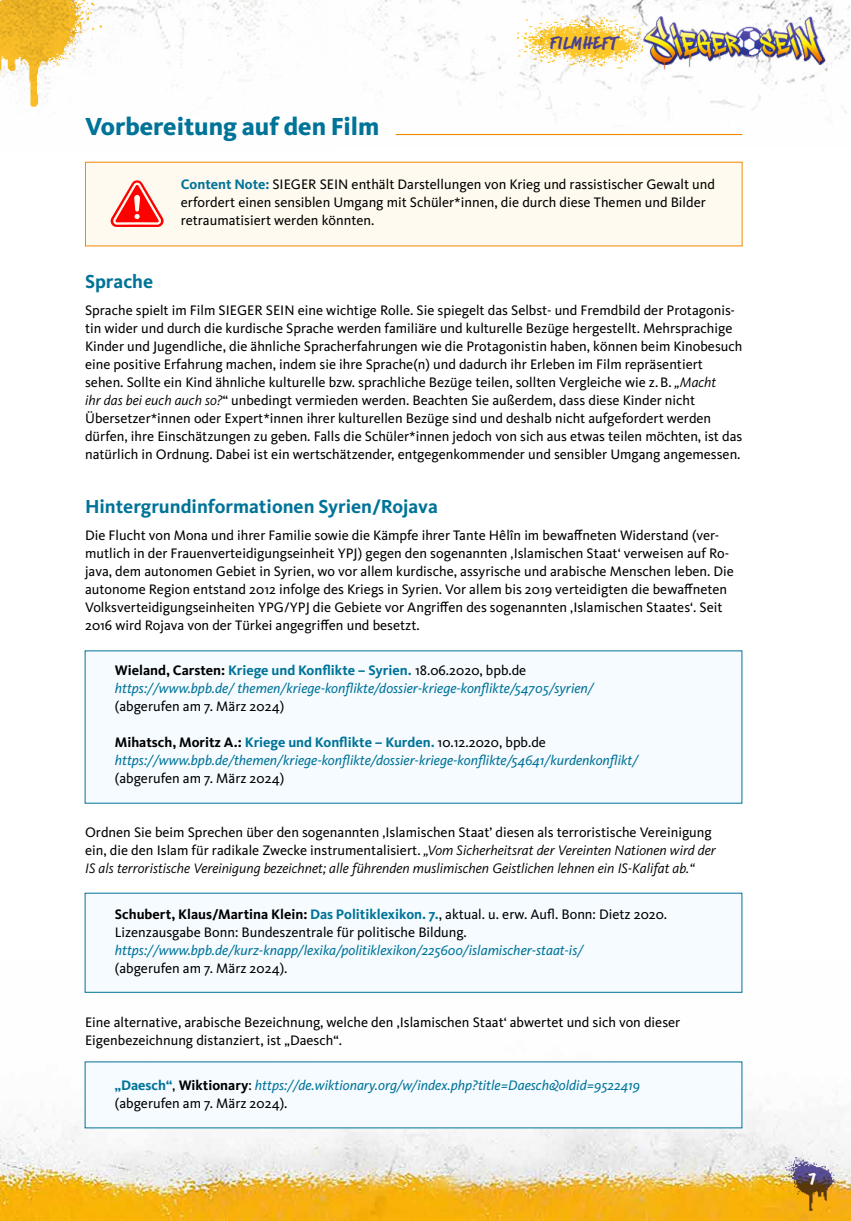
<style>
.page{position:relative;width:851px;height:1221px;background:#fff}
.page>*{position:absolute;margin:0;border:0;box-sizing:border-box;transform-origin:0 0}
.t1{font:800 25.5px "Kievit OT";color:#007398}
.Fließ_9_5_Flatter{font:700 19.5px "Kievit OT";color:#007398}
.Fließ_9_5_Flatter-2{font:14.25px/18px "Kievit OT";color:#000}
.Fliess-_einzug{font:italic 14.25px "Kievit OT";color:#007398}
.Fliess-_einzug-2{font:14.25px/18px "Kievit OT";color:#000}
.Aufzaehlung{font:14.25px/18px "Kievit OT";color:#000}
.Fliess-_einzug-3{font:700 14.25px "Kievit OT";color:#007398}
.Fließ_9_5_Flatter-3{font:italic 14.25px "Kievit OT";color:#000}
.t2{font:700 14.25px "Sandwich Marker Pro";letter-spacing:.075em;color:#483f93}
.t3{font:expanded 13.05px "Marker Felt";color:#fff}
.s1{font-weight:700;color:#007398}
.s2{font-style:italic}
.s3{color:#000}
.s4{font-weight:400;color:#000}
.s5{font-weight:700}
.s6{font-weight:700;font-style:normal}
.s7{font-style:normal;color:#000}
.s8{font-weight:700;font-style:normal;color:#000}
</style>
<div class="page">
<img style="left:0;top:961px;width:850px;height:259px">
<img style="left:783px;top:1156px;width:56px;height:55px">
<img style="left:101px;top:0;width:199px;height:99px">
<img style="left:354px;top:0;width:495px;height:136px">
<img style="left:637px;top:7px;width:197px;height:71px">
<img style="left:517px;top:14px;width:125px;height:59px">
<img style="left:0;top:0;width:101px;height:107px">
<div style="left:85px;top:1061px;width:657px;height:67px;background:#f5fbff"></div>
<div style="left:85px;top:892px;width:657px;height:100px;background:#f5fbff"></div>
<div style="left:85px;top:650px;width:657px;height:153px;background:#f5fbff"></div>
<div style="left:85px;top:162px;width:657px;height:84px;background:#fffaef"></div>
<svg style="left:110px;top:180px;width:54px;height:47px"></svg>
<hr style="left:395px;top:134px;width:347px;height:1px;background:#f18900">
<p class="t2" style="left:549px;top:36px;width:69px">FILMHEFT</p>
<h1 class="t1" style="left:85px;top:111px;width:296px">Vorbereitung auf den Film</h1>
<p class="Aufzaehlung" style="left:181px;top:175px;width:535px"><span class="s1">Content Note:</span> SIEGER SEIN enthält Darstellungen von Krieg und rassistischer Gewalt und erfordert einen sensiblen Umgang mit Schüler*innen, die durch diese Themen und Bilder retraumatisiert werden könnten.</p>
<p class="Fließ_9_5_Flatter" style="left:85px;top:270px;width:70px">Sprache</p>
<p class="Fließ_9_5_Flatter-2" style="left:85px;top:301px;width:658px">Sprache spielt im Film SIEGER SEIN eine wichtige Rolle. Sie spiegelt das Selbst- und Fremdbild der Protagonis&shy;tin wider und durch die kurdische Sprache werden familiäre und kulturelle Bezüge hergestellt. Mehrsprachige Kinder und Jugendliche, die ähnliche Spracherfahrungen wie die Protagonistin haben, können beim Kinobesuch eine positive Erfahrung machen, indem sie ihre Sprache(n) und dadurch ihr Erleben im Film repräsentiert sehen. Sollte ein Kind ähnliche kulturelle bzw. sprachliche Bezüge teilen, sollten Vergleiche wie z.B. <span class="s2">„Macht<br>ihr das bei euch auch so?</span>“ unbedingt vermieden werden. Beachten Sie außerdem, dass diese Kinder nicht Übersetzer*innen oder Expert*innen ihrer kulturellen Bezüge sind und deshalb nicht aufgefordert werden dürfen, ihre Einschätzungen zu geben. Falls die Schüler*innen jedoch von sich aus etwas teilen möchten, ist das natürlich in Ordnung. Dabei ist ein wertschätzender, entgegenkommender und sensibler Umgang angemessen.</p>
<p class="Fließ_9_5_Flatter" style="left:85px;top:495px;width:354px">Hintergrundinformationen Syrien/Rojava</p>
<p class="Fließ_9_5_Flatter-2" style="left:85px;top:526px;width:650px">Die Flucht von Mona und ihrer Familie sowie die Kämpfe ihrer Tante Hêlîn im bewaffneten Widerstand (ver&shy;mutlich in der Frauenverteidigungseinheit YPJ) gegen den sogenannten ‚Islamischen Staat‘ verweisen auf Ro&shy;java, dem autonomen Gebiet in Syrien, wo vor allem kurdische, assyrische und arabische Menschen leben. Die autonome Region entstand 2012 infolge des Kriegs in Syrien. Vor allem bis 2019 verteidigten die bewaffneten Volksverteidigungseinheiten YPG/YPJ die Gebiete vor Angriffen des sogenannten ‚Islamischen Staates‘. Seit 2016 wird Rojava von der Türkei angegriffen und besetzt.</p>
<p class="Fliess-_einzug-3" style="left:115px;top:662px;width:413px"><span class="s3">Wieland, Carsten:</span> Kriege und Konflikte – Syrien. <span class="s4">18.06.2020, bpb.de</span></p>
<p class="Fliess-_einzug" style="left:115px;top:680px;width:480px">https://www.bpb.de/ themen/kriege-konflikte/dossier-kriege-konflikte/54705/syrien/</p>
<p class="Fliess-_einzug-2" style="left:115px;top:697px;width:171px">(abgerufen am 7. März 2024)</p>
<p class="Fliess-_einzug-3" style="left:115px;top:734px;width:432px"><span class="s3">Mihatsch, Moritz A.:</span> Kriege und Konflikte – Kurden. <span class="s4">10.12.2020, bpb.de</span></p>
<p class="Fliess-_einzug" style="left:115px;top:752px;width:525px">https://www.bpb.de/themen/kriege-konflikte/dossier-kriege-konflikte/54641/kurdenkonflikt/</p>
<p class="Fliess-_einzug-2" style="left:115px;top:769px;width:171px">(abgerufen am 7. März 2024)</p>
<p class="Fließ_9_5_Flatter-2" style="left:85px;top:823px;width:628px">Ordnen Sie beim Sprechen über den sogenannten ‚Islamischen Staat’ diesen als terroristische Vereinigung</p>
<p class="Fließ_9_5_Flatter-2" style="left:85px;top:841px;width:632px">ein, die den Islam für radikale Zwecke instrumentalisiert. <span class="s2">„Vom Sicherheitsrat der Vereinten Nationen wird der</span></p>
<p class="Fließ_9_5_Flatter-3" style="left:85px;top:860px;width:610px">IS als terroristische Vereinigung bezeichnet; alle führenden muslimischen Geistlichen lehnen ein IS-Kalifat ab.“</p>
<p class="Fliess-_einzug-2" style="left:115px;top:904px;width:554px"><span class="s5">Schubert, Klaus/Martina Klein:</span> <span class="s1">Das Politiklexikon. 7.</span>, aktual. u. erw. Aufl. Bonn: Dietz 2020.<br>Lizenzausgabe Bonn: Bundeszentrale für politische Bildung.</p>
<p class="Fliess-_einzug" style="left:115px;top:941px;width:470px">https://www.bpb.de/kurz-knapp/lexika/politiklexikon/225600/islamischer-staat-is/</p>
<p class="Fliess-_einzug-2" style="left:115px;top:958px;width:174px">(abgerufen am 7. März 2024).</p>
<p class="Fließ_9_5_Flatter-2" style="left:85px;top:1012px;width:596px">Eine alternative, arabische Bezeichnung, welche den ‚Islamischen Staat‘ abwertet und sich von dieser<br>Eigenbezeichnung distanziert, ist „Daesch“.</p>
<p class="Fliess-_einzug" style="left:115px;top:1076px;width:526px"><span class="s6">„Daesch“</span><span class="s7">,</span> <span class="s8">Wiktionary</span><span class="s7">:</span> https://de.wiktionary.org/w/index.php?title=Daesch&amp;oldid=9522419</p>
<p class="Fliess-_einzug-2" style="left:115px;top:1093px;width:174px">(abgerufen am 7. März 2024).</p>
<p class="t3" style="left:808px;top:1168px;width:10px">7</p>
</div>
